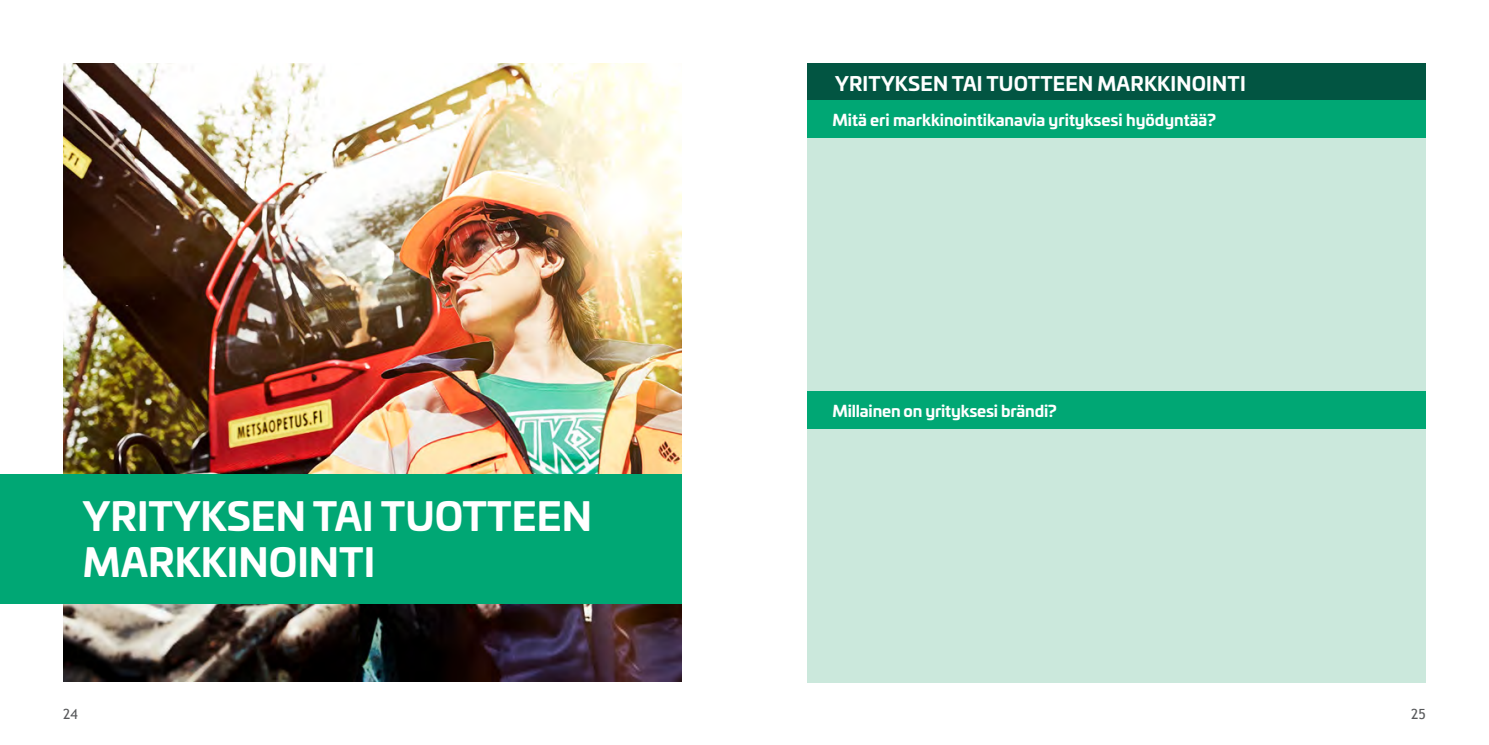
<style>
.page{position:relative;width:1489px;height:745px;background:#fff}
.page>*{position:absolute;margin:0;border:0;box-sizing:border-box;transform-origin:0 0}
.t1{font:700 38.5px/46.2px "Univia Pro";color:#fff}
.t2{font:700 19.25px "Univia Pro";letter-spacing:.01em;color:#fff}
.t3{font:700 15.75px "Univia Pro";color:#fff}
.t4{font:14px "Trebuchet MS";color:#58595b}
</style>
<div class="page">
<img style="left:63px;top:63px;width:618px;height:618px">
<div style="left:0;top:474px;width:407px;height:129px;background:#00a774"></div>
<div style="left:63px;top:474px;width:618px;height:129px;background:#00a774"></div>
<div style="left:807px;top:101px;width:618px;height:581px;background:#cbe8dc"></div>
<div style="left:807px;top:63px;width:618px;height:38px;background:#025542"></div>
<div style="left:807px;top:101px;width:618px;height:37px;background:#00a774"></div>
<div style="left:807px;top:391px;width:618px;height:37px;background:#00a774"></div>
<p class="t2" style="left:835px;top:68px;width:412px">YRITYKSEN TAI TUOTTEEN MARKKINOINTI</p>
<p class="t3" style="left:832px;top:107px;width:385px">Mitä eri markkinointikanavia yrityksesi hyödyntää?</p>
<h1 class="t1" style="left:83px;top:490px;width:510px">YRITYKSEN TAI TUOTTEEN<br>MARKKINOINTI</h1>
<p class="t3" style="left:832px;top:398px;width:226px">Millainen on yrityksesi brändi?</p>
<p class="t4" style="left:63px;top:705px;width:16px">24</p>
<p class="t4" style="left:1410px;top:705px;width:16px">25</p>
</div>
